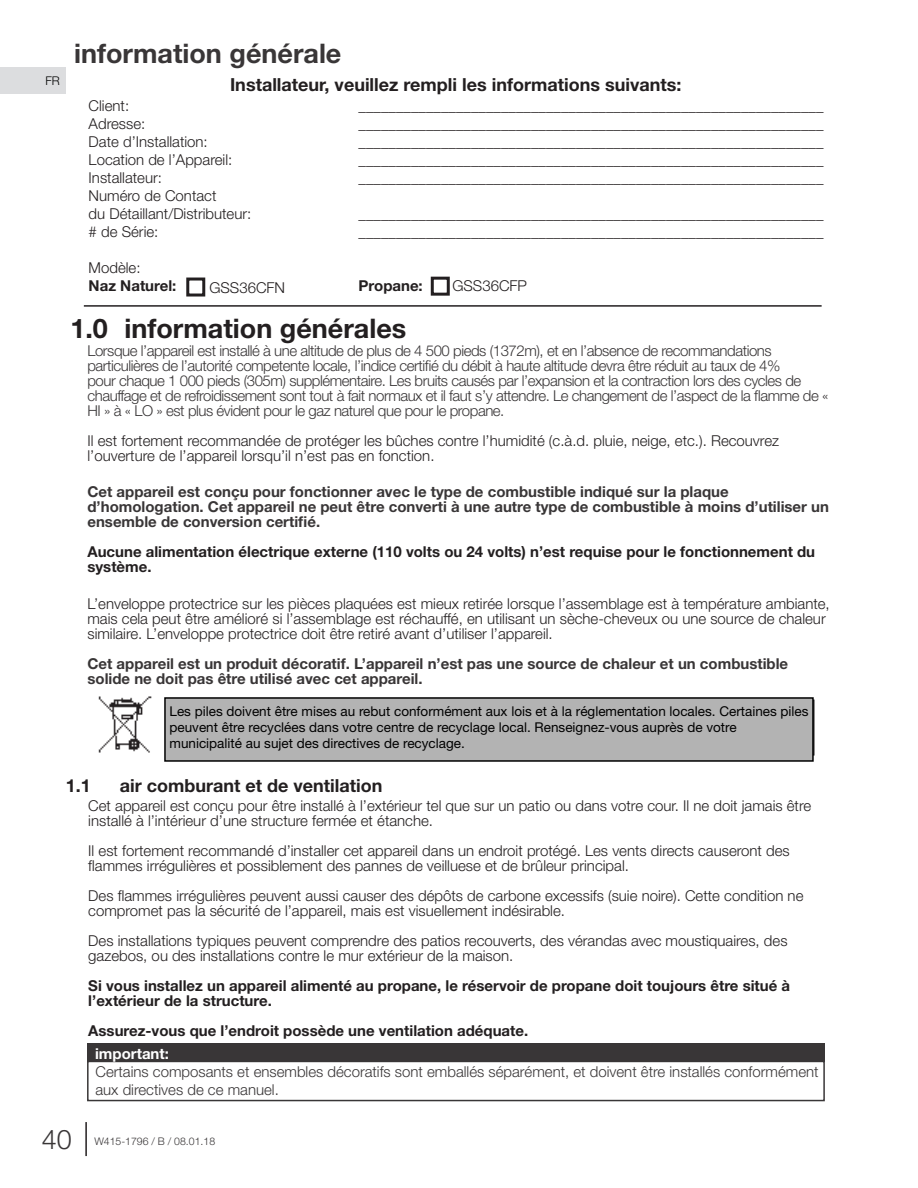
<style>
.page{position:relative;width:918px;height:1188px;background:#fff}
.page>*{position:absolute;margin:0;border:0;box-sizing:border-box;transform-origin:0 0}
.t1{font:700 27px "Helvetica Neue";color:#231f20}
.t2{font:700 27px "Helvetica Neue";color:#393637}
.t3{font:300 27px "Helvetica Neue";color:#393637}
.Main_text{font:700 18px "Helvetica Neue";color:#231f20}
.Main_text-2{font:300 15px/15px "Helvetica Neue";color:#231f20}
.Main_text-3{font:300 15px/15px "Helvetica Neue";letter-spacing:-.03em;color:#393637}
.Main_text-4{font:700 15px/15px "Helvetica Neue";color:#393637}
.Main_text-5{font:700 15px/15px "Helvetica Neue";color:#231f20}
.Body_text{font:300 15px/15px "Helvetica Neue";color:#231f20}
.Main_text-6{font:300 15px/18px "Helvetica Neue";color:#393637}
.Body_text-2{font:700 15px/15px "Helvetica Neue";color:#231f20}
.Main_text-7{font:700 15px "Helvetica Neue";color:#fff}
.t4{font:13.5px/16.2px "Helvetica Neue";color:#000}
.t5{font:300 12px "Helvetica Neue";color:#000}
.t6{font:300 10.5px "Helvetica Neue";color:#393637}
</style>
<div class="page">
<hr style="left:85px;top:1122px;width:2px;height:34px;background:#231f20">
<div style="left:0;top:67px;width:65px;height:27px;background:#dcdddf"></div>
<div style="left:87px;top:1061px;width:738px;height:40px;border:2px solid #393637"></div>
<div style="left:87px;top:1044px;width:738px;height:18px;background:#393637"></div>
<hr style="left:84px;top:305px;width:738px;height:2px;background:#231f20">
<img style="left:98px;top:696px;width:717px;height:60px">
<div style="left:165px;top:698px;width:648px;height:63px;background:#b3b3b3"></div>
<div style="left:164px;top:697px;width:650px;height:65px;border:2px solid #000"></div>
<div style="left:431px;top:277px;width:19px;height:19px;border:3px solid #231f20"></div>
<div style="left:186px;top:278px;width:19px;height:19px;border:3px solid #231f20"></div>
<p class="t5" style="left:46px;top:71px;width:16px">FR</p>
<h1 class="t2" style="left:74px;top:32px;width:269px">information générale</h1>
<p class="Main_text-2" style="left:89px;top:98px;width:42px">Client:</p>
<p class="Main_text-2" style="left:89px;top:116px;width:58px">Adresse:</p>
<p class="Main_text-2" style="left:89px;top:134px;width:121px">Date d’Installation:</p>
<p class="Main_text" style="left:230px;top:71px;width:453px">Installateur, veuillez rempli les informations suivants:</p>
<p class="Main_text-2" style="left:359px;top:98px;width:467px">______________________________________________________________</p>
<p class="Main_text-2" style="left:359px;top:116px;width:467px">______________________________________________________________</p>
<p class="Main_text-2" style="left:359px;top:134px;width:467px">______________________________________________________________</p>
<p class="Main_text-2" style="left:89px;top:152px;width:145px">Location de l’Appareil:</p>
<p class="Main_text-2" style="left:359px;top:152px;width:466px">______________________________________________________________</p>
<p class="Main_text-2" style="left:89px;top:170px;width:75px">Installateur:</p>
<p class="Main_text-2" style="left:359px;top:170px;width:467px">______________________________________________________________</p>
<p class="Main_text-2" style="left:89px;top:188px;width:129px">Numéro de Contact</p>
<p class="Main_text-2" style="left:89px;top:206px;width:164px">du Détaillant/Distributeur:</p>
<p class="Main_text-2" style="left:359px;top:206px;width:466px">______________________________________________________________</p>
<p class="Main_text-2" style="left:89px;top:224px;width:71px"># de Série:</p>
<p class="Main_text-2" style="left:359px;top:224px;width:466px">______________________________________________________________</p>
<p class="Main_text-2" style="left:89px;top:260px;width:53px">Modèle:</p>
<p class="Main_text-5" style="left:89px;top:279px;width:89px">Naz Naturel:</p>
<p class="Main_text-2" style="left:209px;top:280px;width:77px">GSS36CFN</p>
<p class="Main_text-5" style="left:359px;top:279px;width:66px">Propane:</p>
<p class="Main_text-2" style="left:452px;top:277px;width:76px">GSS36CFP</p>
<p class="t1" style="left:70px;top:307px;width:337px">1.0 information générales</p>
<p class="Main_text-3" style="left:87px;top:342px;width:742px">Lorsque l’appareil est installé à une altitude de plus de 4 500 pieds (1372m), et en l’absence de recommandations particulières de l’autorité competente locale, l’indice certifié du débit à haute altitude devra être réduit au taux de 4%<br>pour chaque 1 000 pieds (305m) supplémentaire. Les bruits causés par l’expansion et la contraction lors des cycles de chauffage et de refroidissement sont tout à fait normaux et il faut s’y attendre. Le changement de l’aspect de la flamme de « HI » à « LO » est plus évident pour le gaz naturel que pour le propane.</p>
<p class="Body_text" style="left:87px;top:432px;width:693px">Il est fortement recommandée de protéger les bûches contre l’humidité (c.à.d. pluie, neige, etc.). Recouvrez l’ouverture de l’appareil lorsqu’il n’est pas en fonction.</p>
<p class="Main_text-4" style="left:87px;top:485px;width:743px">Cet appareil est conçu pour fonctionner avec le type de combustible indiqué sur la plaque d’homologation. Cet appareil ne peut être converti à une autre type de combustible à moins d’utiliser un ensemble de conversion certifié.</p>
<p class="Body_text-2" style="left:87px;top:545px;width:729px">Aucune alimentation électrique externe (110 volts ou 24 volts) n’est requise pour le fonctionnement du système.</p>
<p class="Main_text-2" style="left:87px;top:596px;width:744px">L’enveloppe protectrice sur les pièces plaquées est mieux retirée lorsque l’assemblage est à température ambiante, mais cela peut être amélioré si l’assemblage est réchauffé, en utilisant un sèche-cheveux ou une source de chaleur similaire. L’enveloppe protectrice doit être retiré avant d’utiliser l’appareil.</p>
<p class="Main_text-4" style="left:87px;top:657px;width:702px">Cet appareil est un produit décoratif. L’appareil n’est pas une source de chaleur et un combustible solide ne doit pas être utilisé avec cet appareil.</p>
<p class="t4" style="left:170px;top:704px;width:641px">Les piles doivent être mises au rebut conformément aux lois et à la réglementation locales. Certaines piles peuvent être recyclées dans votre centre de recyclage local. Renseignez-vous auprès de votre municipalité au sujet des directives de recyclage.</p>
<p class="Main_text" style="left:66px;top:771px;width:27px">1.1</p>
<p class="Main_text" style="left:120px;top:771px;width:264px">air comburant et de ventilation</p>
<p class="Main_text-2" style="left:88px;top:797px;width:725px">Cet appareil est conçu pour être installé à l’extérieur tel que sur un patio ou dans votre cour. Il ne doit jamais être installé à l’intérieur d’une structure fermée et étanche.</p>
<p class="Main_text-2" style="left:88px;top:842px;width:703px">Il est fortement recommandé d’installer cet appareil dans un endroit protégé. Les vents directs causeront des flammes irrégulières et possiblement des pannes de veilluese et de brûleur principal.</p>
<p class="Main_text-2" style="left:88px;top:887px;width:717px">Des flammes irrégulières peuvent aussi causer des dépôts de carbone excessifs (suie noire). Cette condition ne compromet pas la sécurité de l’appareil, mais est visuellement indésirable.</p>
<p class="Main_text-2" style="left:88px;top:932px;width:701px">Des installations typiques peuvent comprendre des patios recouverts, des vérandas avec moustiquaires, des gazebos, ou des installations contre le mur extérieur de la maison.</p>
<p class="Main_text-5" style="left:88px;top:979px;width:703px">Si vous installez un appareil alimenté au propane, le réservoir de propane doit toujours être situé à l’extérieur de la structure.</p>
<p class="Main_text-5" style="left:88px;top:1024px;width:442px">Assurez-vous que l’endroit possède une ventilation adéquate.</p>
<p class="Main_text-7" style="left:95px;top:1042px;width:75px">important:</p>
<p class="Main_text-6" style="left:95px;top:1062px;width:725px">Certains composants et ensembles décoratifs sont emballés séparément, et doivent être installés conformément aux directives de ce manuel.</p>
<h1 class="t3" style="left:42px;top:1117px;width:32px">40</h1>
<p class="t6" style="left:94px;top:1133px;width:122px">W415-1796 / B / 08.01.18</p>
</div>
